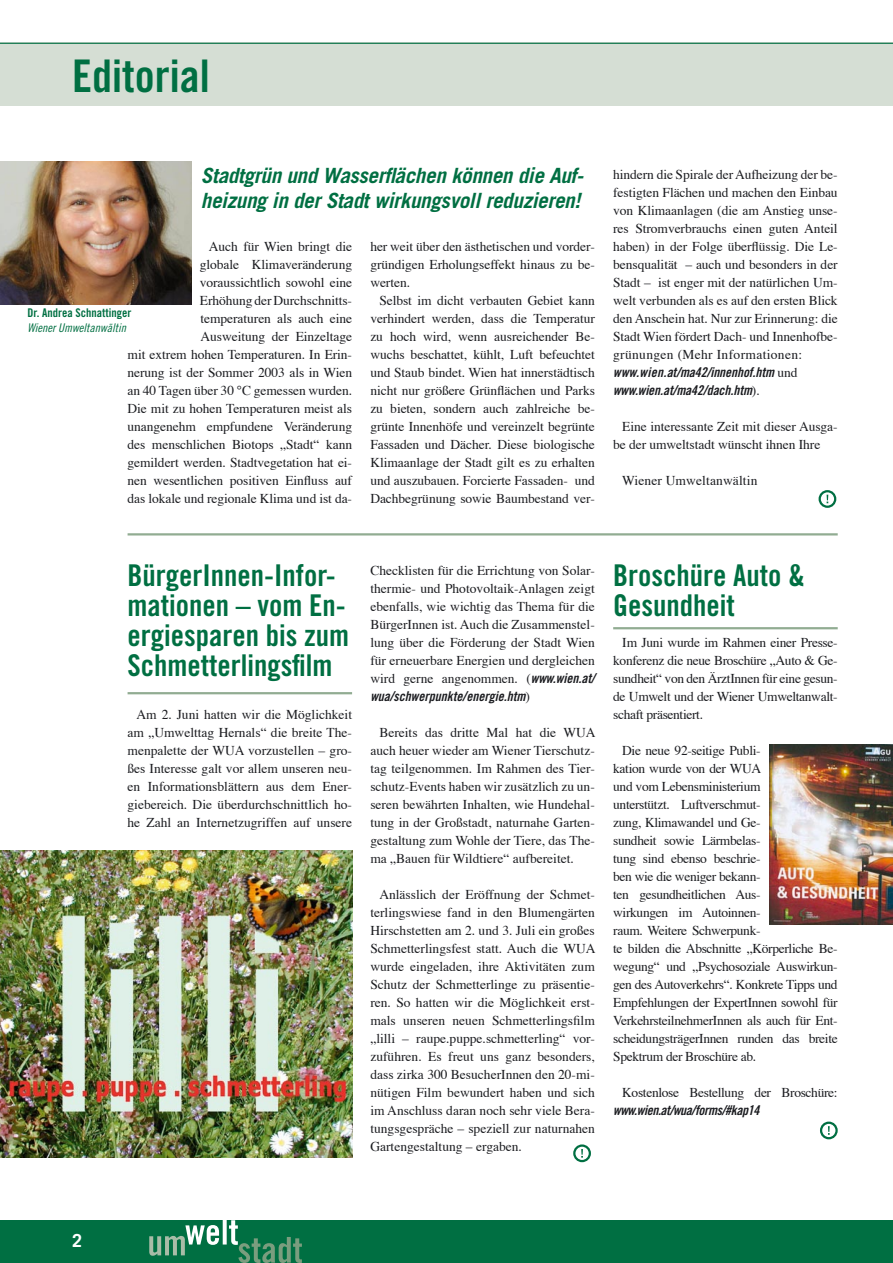
<style>
.page{position:relative;width:893px;height:1263px;background:#fff}
.page>*{position:absolute;margin:0;border:0;box-sizing:border-box;transform-origin:0 0}
.t1{font:45px "Trade Gothic Bold Cond Twenty";color:#006f42}
.kleine_headlines{font:30px/30px "Trade Gothic Bold Cond Twenty";color:#006f42}
.subhead{font:italic 700 21px/25.5px "Trade Gothic";letter-spacing:-.015em;color:#006f42}
.t2{font:700 18px "Trade Gothic";color:#fff}
.fließtext{font:13.5px/18px "Times";letter-spacing:-.005em;color:#1b1c20;text-align:justify}
.fließtext-2{font:13.5px/18px "Times";letter-spacing:-.025em;color:#1b1c20}
.bu{font:12px "Trade Gothic Bold Cond Twenty";color:#006f42}
.t3{font:12px "Trade Gothic Cond Eighteen Obl";color:#006f42}
.s1{font-family:"Trade Gothic Bold Cond Twenty Obl"}
</style>
<div class="page">
<div style="left:0;top:1220px;width:893px;height:43px;background:#006f42"></div>
<div style="left:0;top:43px;width:893px;height:63px;background:#d5ded4"></div>
<hr style="left:0;top:43px;width:893px;height:1px;background:#006f42">
<svg style="left:149px;top:1225px;width:70px;height:31px"></svg>
<svg style="left:223px;top:1220px;width:4px;height:24px"></svg>
<svg style="left:229px;top:1220px;width:73px;height:43px"></svg>
<img style="left:0;top:162px;width:191px;height:142px">
<hr style="left:128px;top:533px;width:710px;height:2px;background:#91ac92">
<svg style="left:820px;top:491px;width:15px;height:16px"></svg>
<div style="left:819px;top:490px;width:17px;height:18px;border:2px solid #006f42;border-radius:50%"></div>
<hr style="left:128px;top:692px;width:224px;height:2px;background:#91ac92">
<svg style="left:821px;top:1123px;width:16px;height:15px"></svg>
<div style="left:820px;top:1121px;width:18px;height:18px;border:2px solid #006f42;border-radius:50%"></div>
<svg style="left:828px;top:1126px;width:2px;height:9px"></svg>
<img style="left:0;top:850px;width:352px;height:308px">
<svg style="left:574px;top:1145px;width:16px;height:16px"></svg>
<div style="left:573px;top:1144px;width:18px;height:18px;border:2px solid #006f42;border-radius:50%"></div>
<svg style="left:581px;top:1149px;width:2px;height:8px"></svg>
<hr style="left:613px;top:627px;width:225px;height:2px;background:#91ac92">
<img style="left:769px;top:744px;width:124px;height:180px">
<p class="t1" style="left:72px;top:48px;width:139px">Editorial</p>
<p class="subhead" style="left:201px;top:162px;width:383px">Stadtgrün und Wasserflächen können die Auf&shy;heizung in der Stadt wirkungsvoll reduzieren!</p>
<p class="fließtext" style="left:128px;top:236px;width:226px;text-align:right">Auch für Wien bringt die<br>globale Klimaveränderung voraussichtlich sowohl eine<br>Erhöhung der Durchschnitts&shy;temperaturen als auch eine<br>Ausweitung der Einzeltage<br>mit extrem hohen Temperaturen. In Erin&shy;nerung ist der Sommer 2003 als in Wien an 40 Tagen über 30 °C gemessen wurden.<br>Die mit zu hohen Temperaturen meist als unangenehm empfundene Veränderung des menschlichen Biotops „Stadt“ kann gemildert werden. Stadtvegetation hat ei&shy;nen wesentlichen positiven Einfluss auf das lokale und regionale Klima und ist da-</p>
<p class="fließtext" style="left:370px;top:236px;width:226px">her weit über den ästhetischen und vorder&shy;gründigen Erholungseffekt hinaus zu be&shy;werten.</p>
<p class="fließtext" style="left:370px;top:290px;width:226px;text-indent:9px">Selbst im dicht verbauten Gebiet kann verhindert werden, dass die Temperatur zu hoch wird, wenn ausreichender Be&shy;wuchs beschattet, kühlt, Luft befeuchtet und Staub bindet. Wien hat innerstädtisch nicht nur größere Grünflächen und Parks zu bieten, sondern auch zahlreiche be&shy;grünte Innenhöfe und vereinzelt begrünte Fassaden und Dächer. Diese biologische Klimaanlage der Stadt gilt es zu erhalten und auszubauen. Forcierte Fassaden- und Dachbegrünung sowie Baumbestand ver-</p>
<p class="bu" style="left:28px;top:306px;width:105px">Dr. Andrea Schnattinger</p>
<p class="t3" style="left:28px;top:321px;width:100px">Wiener Umweltanwältin</p>
<p class="fließtext" style="left:613px;top:164px;width:226px;text-align:left">hindern die Spirale der Aufheizung der be&shy;festigten Flächen und machen den Einbau von Klimaanlagen (die am Anstieg unse&shy;res Stromverbrauchs einen guten Anteil haben) in der Folge überflüssig. Die Le&shy;bensqualität – auch und besonders in der Stadt – ist enger mit der natürlichen Um&shy;welt verbunden als es auf den ersten Blick den Anschein hat. Nur zur Erinnerung: die Stadt Wien fördert Dach- und Innenhofbe&shy;grünungen (Mehr Informationen: <span class="s1">www.wien.at/ma42/innenhof.htm</span> und <span class="s1">www.wien.at/ma42/dach.htm</span>).</p>
<p class="fließtext" style="left:613px;top:416px;width:226px;text-indent:9px">Eine interessante Zeit mit dieser Ausga&shy;be der umweltstadt wünscht ihnen Ihre</p>
<p class="fließtext" style="left:622px;top:470px;width:137px">Wiener Umweltanwältin</p>
<p class="kleine_headlines" style="left:128px;top:560px;width:223px">BürgerInnen-Infor&shy;mationen – vom En&shy;ergiesparen bis zum<br>Schmetterlingsfilm</p>
<p class="fließtext" style="left:128px;top:704px;width:226px;text-indent:9px">Am 2. Juni hatten wir die Möglichkeit am „Umwelttag Hernals“ die breite The&shy;menpalette der WUA vorzustellen – gro&shy;ßes Interesse galt vor allem unseren neu&shy;en Informationsblättern aus dem Ener&shy;giebereich. Die überdurchschnittlich ho&shy;he Zahl an Internetzugriffen auf unsere</p>
<p class="fließtext" style="left:370px;top:560px;width:226px">Checklisten für die Errichtung von Solar&shy;thermie- und Photovoltaik-Anlagen zeigt ebenfalls, wie wichtig das Thema für die BürgerInnen ist. Auch die Zusammenstel&shy;lung über die Förderung der Stadt Wien für erneuerbare Energien und dergleichen wird gerne angenommen. (<span class="s1">www.wien.at/ wua/schwerpunkte/energie.htm</span>)</p>
<p class="fließtext" style="left:370px;top:722px;width:227px;text-indent:9px">Bereits das dritte Mal hat die WUA auch heuer wieder am Wiener Tierschutz&shy;tag teilgenommen. Im Rahmen des Tier&shy;schutz-Events haben wir zusätzlich zu un&shy;seren bewährten Inhalten, wie Hundehal&shy;tung in der Großstadt, naturnahe Garten&shy;gestaltung zum Wohle der Tiere, das The&shy;ma „Bauen für Wildtiere“ aufbereitet.</p>
<p class="fließtext" style="left:370px;top:884px;width:227px;text-indent:9px">Anlässlich der Eröffnung der Schmet&shy;terlingswiese fand in den Blumengärten Hirschstetten am 2. und 3. Juli ein großes Schmetterlingsfest statt. Auch die WUA wurde eingeladen, ihre Aktivitäten zum Schutz der Schmetterlinge zu präsentie&shy;ren. So hatten wir die Möglichkeit erst&shy;mals unseren neuen Schmetterlingsfilm „lilli – raupe.puppe.schmetterling“ vor&shy;zuführen. Es freut uns ganz besonders, dass zirka 300 BesucherInnen den 20-mi&shy;nütigen Film bewundert haben und sich im Anschluss daran noch sehr viele Bera&shy;tungsgespräche – speziell zur naturnahen Gartengestaltung – ergaben.</p>
<p class="kleine_headlines" style="left:613px;top:560px;width:193px">Broschüre Auto &amp;<br>Gesundheit</p>
<p class="fließtext" style="left:613px;top:632px;width:226px;text-indent:9px">Im Juni wurde im Rahmen einer Presse&shy;konferenz die neue Broschüre „Auto &amp; Ge&shy;sundheit“ von den ÄrztInnen für eine gesun&shy;de Umwelt und der Wiener Umweltanwalt&shy;schaft präsentiert.</p>
<p class="fließtext-2" style="left:613px;top:740px;width:226px;text-indent:9px">Die neue 92-seitige Publi-<br>kation wurde von der WUA<br>und vom Lebensministerium<br>unterstützt. Luftverschmut-<br>zung, Klimawandel und Ge-<br>sundheit sowie Lärmbelas-<br>tung sind ebenso beschrie-<br>ben wie die weniger bekann-<br>ten gesundheitlichen Aus-<br>wirkungen im Autoinnen-<br>raum. Weitere Schwerpunk-<br>te bilden die Abschnitte „Körperliche Be&shy;wegung“ und „Psychosoziale Auswirkun&shy;gen des Autoverkehrs“. Konkrete Tipps und<br>Empfehlungen der ExpertInnen sowohl für<br>VerkehrsteilnehmerInnen als auch für Ent&shy;scheidungsträgerInnen runden das breite<br>Spektrum der Broschüre ab.</p>
<p class="fließtext-2" style="left:613px;top:1082px;width:226px;text-indent:9px">Kostenlose Bestellung der Broschüre: <span class="s1">www.wien.at/wua/forms/#kap14</span></p>
<p class="t2" style="left:72px;top:1229px;width:12px">2</p>
</div>
